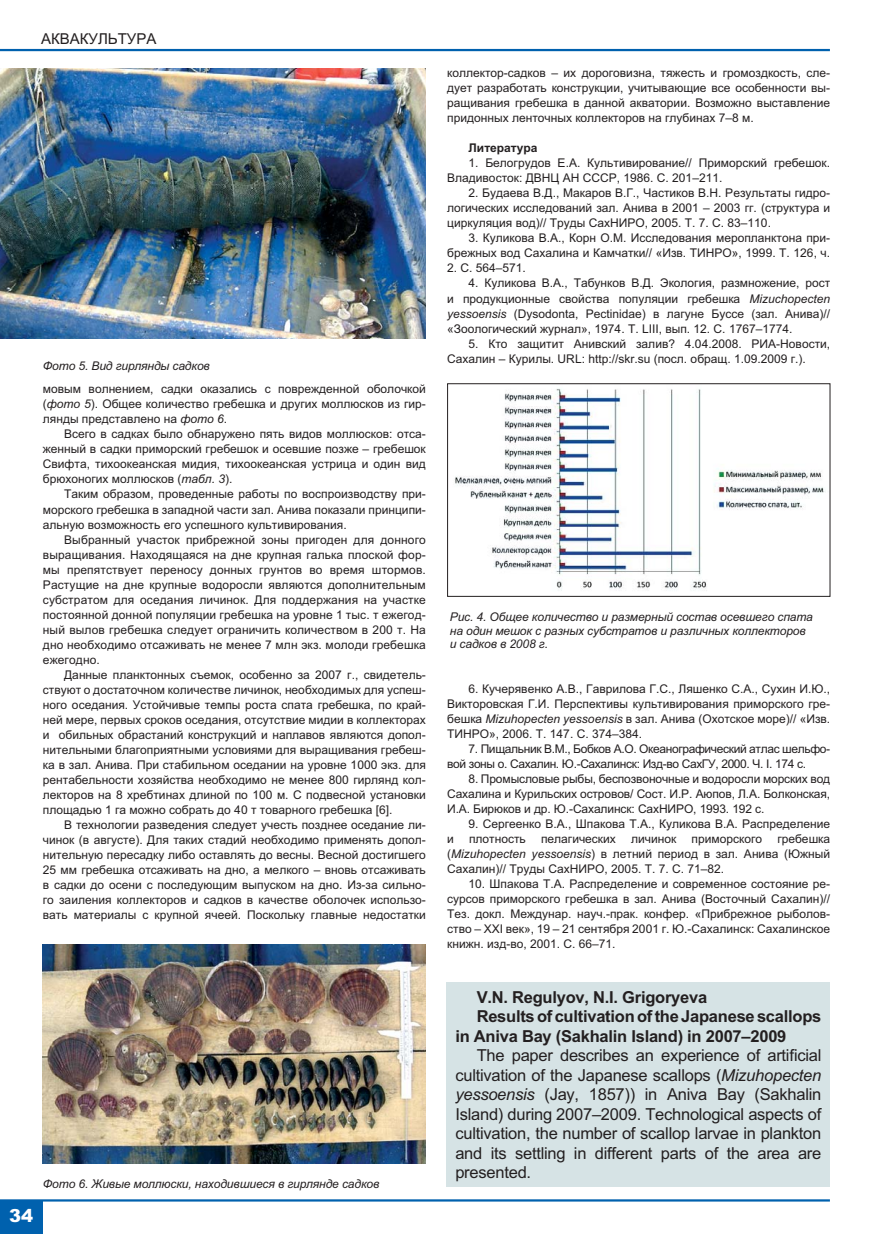
<style>
.page{position:relative;width:881px;height:1234px;background:#fff}
.page>*{position:absolute;margin:0;border:0;box-sizing:border-box;transform-origin:0 0}
.t1{font:900 18px "Arial Blackz";color:#fff}
.t2{font:16.5px/19.5px "Arialz";letter-spacing:-.015em;color:#231f20;text-align:justify}
.t3{font:700 16.5px "Arialz";letter-spacing:-.015em;color:#231f20}
.t4{font:15px "Arialz";color:#231f20}
.t5{font:12px/15px "Arialz";color:#231f20;text-align:justify}
.t6{font:italic 12px/13.5px "Arialz";letter-spacing:-.01em;color:#231f20}
.t7{font:12px/15px "Arialz";letter-spacing:-.03em;color:#231f20}
.t8{font:700 12px "Arialz";color:#231f20}
.s1{font-style:italic}
</style>
<div class="page">
<hr style="left:0;top:49px;width:829px;height:2px;background:#0061ae">
<hr style="left:0;top:1198px;width:829px;height:3px;background:#0061ae">
<div style="left:0;top:1200px;width:43px;height:33px;background:#0061ae"></div>
<img style="left:43px;top:944px;width:382px;height:219px">
<img style="left:0;top:68px;width:425px;height:270px">
<img style="left:454px;top:388px;width:371px;height:203px">
<div style="left:447px;top:383px;width:382px;height:213px;border:1px solid #231f20"></div>
<div style="left:446px;top:982px;width:383px;height:204px;background:#d6e3e5"></div>
<p class="t4" style="left:41px;top:34px;width:117px">АКВАКУЛЬТУРА</p>
<p class="t6" style="left:43px;top:360px;width:168px">Фото 5. Вид гирлянды садков</p>
<p class="t5" style="left:43px;top:383px;width:384px">мовым волнением, садки оказались с поврежденной оболочкой (<span class="s1">фото 5</span>). Общее количество гребешка и других моллюсков из гир&shy;лянды представлено на <span class="s1">фото 6</span>.</p>
<p class="t5" style="left:43px;top:428px;width:384px;text-indent:21px">Всего в садках было обнаружено пять видов моллюсков: отса&shy;женный в садки приморский гребешок и осевшие позже – гребешок Свифта, тихоокеанская мидия, тихоокеанская устрица и один вид брюхоногих моллюсков (<span class="s1">табл. 3</span>).</p>
<p class="t5" style="left:43px;top:488px;width:384px;text-indent:21px">Таким образом, проведенные работы по воспроизводству при&shy;морского гребешка в западной части зал. Анива показали принципи&shy;альную возможность его успешного культивирования.</p>
<p class="t5" style="left:43px;top:533px;width:384px;text-indent:21px">Выбранный участок прибрежной зоны пригоден для донного выращивания. Находящаяся на дне крупная галька плоской фор&shy;мы препятствует переносу донных грунтов во время штормов.<br>Растущие на дне крупные водоросли являются дополнительным субстратом для оседания личинок. Для поддержания на участке постоянной донной популяции гребешка на уровне 1 тыс. т ежегод&shy;ный вылов гребешка следует ограничить количеством в 200 т. На дно необходимо отсаживать не менее 7 млн экз. молоди гребешка ежегодно.</p>
<p class="t5" style="left:43px;top:668px;width:384px;text-indent:21px">Данные планктонных съемок, особенно за 2007 г., свидетель&shy;ствуют о достаточном количестве личинок, необходимых для успеш&shy;ного оседания. Устойчивые темпы роста спата гребешка, по край&shy;ней мере, первых сроков оседания, отсутствие мидии в коллекторах и обильных обрастаний конструкций и наплавов являются допол&shy;нительными благоприятными условиями для выращивания гребеш&shy;ка в зал. Анива. При стабильном оседании на уровне 1000 экз. для рентабельности хозяйства необходимо не менее 800 гирлянд кол&shy;лекторов на 8 хребтинах длиной по 100 м. С подвесной установки площадью 1 га можно собрать до 40 т товарного гребешка [6].</p>
<p class="t5" style="left:43px;top:818px;width:384px;text-indent:21px">В технологии разведения следует учесть позднее оседание ли&shy;чинок (в августе). Для таких стадий необходимо применять допол&shy;нительную пересадку либо оставлять до весны. Весной достигшего 25 мм гребешка отсаживать на дно, а мелкого – вновь отсаживать в садки до осени с последующим выпуском на дно. Из-за сильно&shy;го заиления коллекторов и садков в качестве оболочек использо&shy;вать материалы с крупной ячеей. Поскольку главные недостатки</p>
<h1 class="t1" style="left:9px;top:1208px;width:26px">34</h1>
<p class="t6" style="left:43px;top:1177px;width:338px">Фото 6. Живые моллюски, находившиеся в гирлянде садков</p>
<p class="t5" style="left:447px;top:67px;width:384px">коллектор-садков – их дороговизна, тяжесть и громоздкость, сле&shy;дует разработать конструкции, учитывающие все особенности вы&shy;ращивания гребешка в данной акватории. Возможно выставление придонных ленточных коллекторов на глубинах 7–8 м.</p>
<p class="t8" style="left:468px;top:144px;width:70px">Литература</p>
<p class="t5" style="left:447px;top:157px;width:384px;text-indent:21px">1. Белогрудов Е.А. Культивирование// Приморский гребешок.<br>Владивосток: ДВНЦ АН СССР, 1986. С. 201–211.</p>
<p class="t5" style="left:447px;top:187px;width:384px;text-indent:21px">2. Будаева В.Д., Макаров В.Г., Частиков В.Н. Результаты гидро&shy;логических исследований зал. Анива в 2001 – 2003 гг. (структура и циркуляция вод)// Труды СахНИРО, 2005. Т. 7. С. 83–110.</p>
<p class="t5" style="left:447px;top:232px;width:384px;text-align:right">3. Куликова В.А., Корн О.М. Исследования меропланктона при&shy;брежных вод Сахалина и Камчатки// «Изв. ТИНРО», 1999. Т. 126, ч.</p>
<p class="t5" style="left:447px;top:262px;width:80px">2. С. 564–571.</p>
<p class="t5" style="left:447px;top:277px;width:384px;text-indent:21px">4. Куликова В.А., Табунков В.Д. Экология, размножение, рост и продукционные свойства популяции гребешка <span class="s1">Mizuchopecten yessoensis</span> (Dysodonta, Pectinidae) в лагуне Буссе (зал. Анива)// «Зоологический журнал», 1974. Т. LIII, вып. 12. С. 1767–1774.</p>
<p class="t5" style="left:447px;top:337px;width:384px;text-indent:21px">5. Кто защитит Анивский залив? 4.04.2008. РИА-Новости,<br>Сахалин – Курилы. URL: http://skr.su (посл. обращ. 1.09.2009 г.).</p>
<p class="t6" style="left:449px;top:611px;width:364px">Рис. 4. Общее количество и размерный состав осевшего спата на один мешок с разных субстратов и различных коллекторов и садков в 2008 г.</p>
<p class="t5" style="left:447px;top:682px;width:384px;text-indent:21px">6. Кучерявенко А.В., Гаврилова Г.С., Ляшенко С.А., Сухин И.Ю., Викторовская Г.И. Перспективы культивирования приморского гре&shy;бешка <span class="s1">Mizuhopecten yessoensis</span> в зал. Анива (Охотское море)// «Изв.<br>ТИНРО», 2006. Т. 147. С. 374–384.</p>
<p class="t7" style="left:447px;top:742px;width:384px;text-indent:21px">7. Пищальник В.М., Бобков А.О. Океанографический атлас шельфо&shy;вой зоны о. Сахалин. Ю.-Сахалинск: Изд-во СахГУ, 2000. Ч. I. 174 с.</p>
<p class="t5" style="left:447px;top:772px;width:384px;text-indent:21px">8. Промысловые рыбы, беспозвоночные и водоросли морских вод Сахалина и Курильских островов/ Сост. И.Р. Аюпов, Л.А. Болконская, И.А. Бирюков и др. Ю.-Сахалинск: СахНИРО, 1993. 192 с.</p>
<p class="t5" style="left:468px;top:817px;width:363px">9. Сергеенко В.А., Шпакова Т.А., Куликова В.А. Распределение</p>
<p class="t5" style="left:447px;top:832px;width:8px">и</p>
<p class="t5" style="left:469px;top:832px;width:58px">плотность</p>
<p class="t5" style="left:541px;top:832px;width:76px">пелагических</p>
<p class="t5" style="left:631px;top:832px;width:47px">личинок</p>
<p class="t5" style="left:691px;top:832px;width:72px">приморского</p>
<p class="t5" style="left:447px;top:832px;width:384px;text-indent:330px">гребешка (<span class="s1">Mizuhopecten yessoensis</span>) в летний период в зал. Анива (Южный Сахалин)// Труды СахНИРО, 2005. Т. 7. С. 71–82.</p>
<p class="t5" style="left:447px;top:877px;width:384px;text-indent:21px">10. Шпакова Т.А. Распределение и современное состояние ре&shy;сурсов приморского гребешка в зал. Анива (Восточный Сахалин)// Тез. докл. Междунар. науч.-прак. конфер. «Прибрежное рыболов&shy;ство – XXI век», 19 – 21 сентября 2001 г. Ю.-Сахалинск: Сахалинское книжн. изд-во, 2001. С. 66–71.</p>
<h2 class="t3" style="left:476px;top:990px;width:232px">V.N. Regulyov, N.I. Grigoryeva</h2>
<h2 class="t3" style="left:476px;top:1010px;width:346px">Results of cultivation of the Japanese scallops</h2>
<h2 class="t3" style="left:455px;top:1029px;width:332px">in Aniva Bay (Sakhalin Island) in 2007–2009</h2>
<p class="t2" style="left:455px;top:1047px;width:367px;text-indent:21px">The paper describes an experience of artificial cultivation of the Japanese scallops (<span class="s1">Mizuhopecten yessoensis</span> (Jay, 1857)) in Aniva Bay (Sakhalin Island) during 2007–2009. Technological aspects of cultivation, the number of scallop larvae in plankton and its settling in different parts of the area are presented.</p>
</div>
